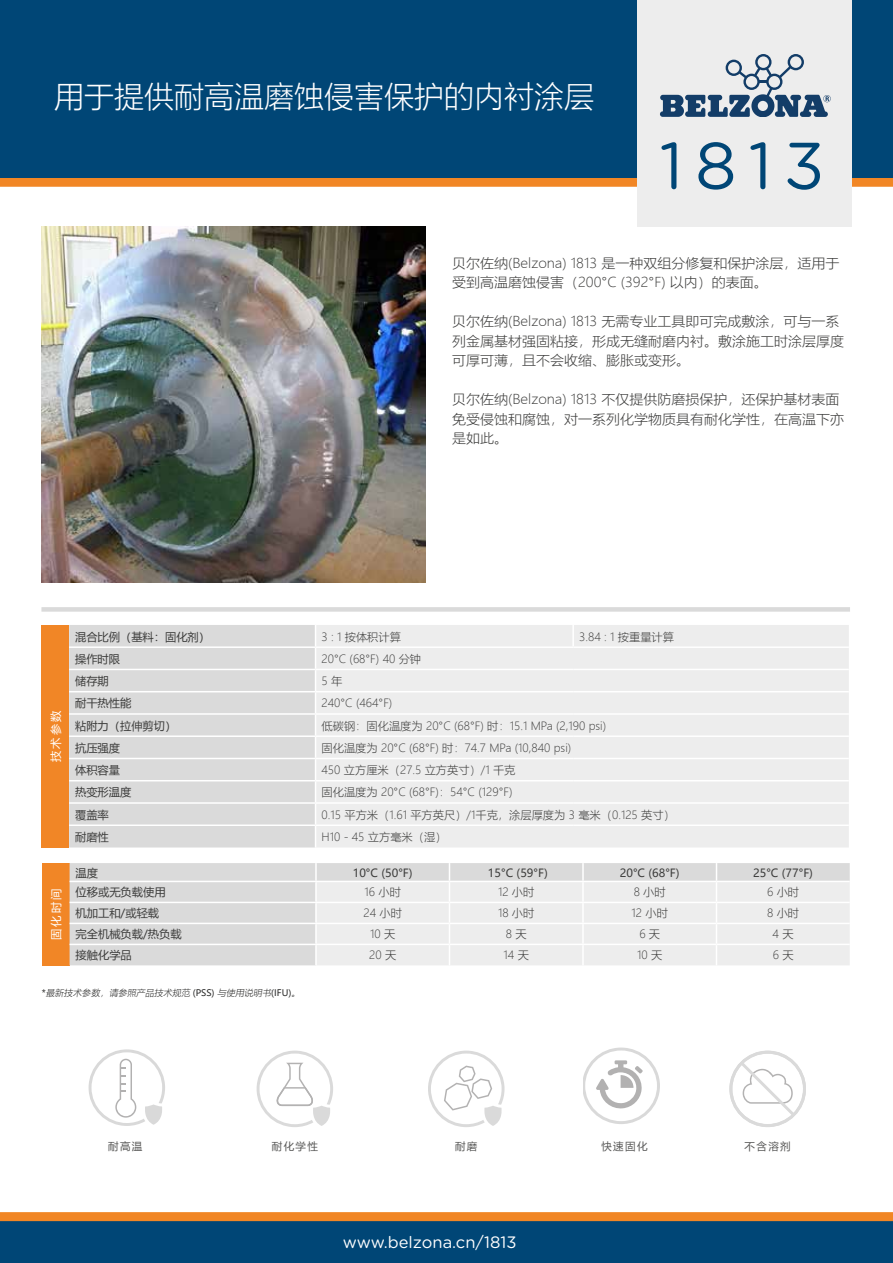
<style>
.page{position:relative;width:893px;height:1263px;background:#fff}
.page>*{position:absolute;margin:0;border:0;box-sizing:border-box;transform-origin:0 0}
.t1{font:66px "Gotham Rounded";color:#004676}
.t2{font:300 30px "Microsoft Ya Hei";color:#fff}
.t3{font:16.5px "Gotham Rounded";color:#fff}
.t4{font:300 13.5px/19.5px "Microsoft Ya Hei";color:#3c3c3b;scale:1.04 1}
.t5{font:300 11.25px "Microsoft Ya Hei";color:#3c3c3b}
.t6{font:11.25px "Microsoft Ya Hei";color:#3c3c3b}
.t7{font:11.25px "Microsoft Ya Hei";letter-spacing:.2em;color:#fff}
.t8{font:10.5px "Microsoft Ya Hei";letter-spacing:.13em;color:#575756}
.t9{font:italic 300 9px "Microsoft Ya Hei";color:#282827}
.s1{font-weight:400;font-style:normal}
</style>
<div class="page">
<div style="left:0;top:178px;width:893px;height:9px;background:#f18625"></div>
<div style="left:0;top:0;width:893px;height:178px;background:#004676"></div>
<div style="left:0;top:1220px;width:893px;height:43px;background:#004676"></div>
<img style="left:41px;top:226px;width:385px;height:357px">
<div style="left:41px;top:607px;width:809px;height:5px;background:#dadada"></div>
<div style="left:638px;top:0;width:214px;height:226px;background:#ededed"></div>
<svg style="left:660px;top:54px;width:170px;height:63px"></svg>
<div style="left:0;top:1212px;width:893px;height:9px;background:#f18625"></div>
<svg style="left:257px;top:1050px;width:76px;height:77px"></svg>
<svg style="left:428px;top:1050px;width:76px;height:77px"></svg>
<svg style="left:729px;top:1050px;width:77px;height:77px"></svg>
<svg style="left:583px;top:1047px;width:77px;height:77px"></svg>
<svg style="left:89px;top:1049px;width:76px;height:77px"></svg>
<div style="left:41px;top:625px;width:28px;height:222px;background:#f18626"></div>
<div style="left:69px;top:625px;width:246px;height:222px;background:#dadada"></div>
<div style="left:316px;top:625px;width:533px;height:222px;background:#ededed"></div>
<hr style="left:572px;top:625px;width:2px;height:21px;background:#fff">
<hr style="left:573px;top:646px;width:276px;height:2px;background:#fff">
<hr style="left:69px;top:646px;width:247px;height:2px;background:#fff">
<hr style="left:316px;top:646px;width:257px;height:2px;background:#fff">
<hr style="left:69px;top:669px;width:247px;height:1px;background:#fff">
<hr style="left:316px;top:669px;width:257px;height:1px;background:#fff">
<hr style="left:573px;top:669px;width:276px;height:1px;background:#fff">
<hr style="left:69px;top:691px;width:247px;height:1px;background:#fff">
<hr style="left:316px;top:691px;width:257px;height:1px;background:#fff">
<hr style="left:573px;top:691px;width:276px;height:1px;background:#fff">
<hr style="left:69px;top:713px;width:247px;height:2px;background:#fff">
<hr style="left:316px;top:713px;width:257px;height:2px;background:#fff">
<hr style="left:573px;top:713px;width:276px;height:2px;background:#fff">
<hr style="left:69px;top:735px;width:247px;height:2px;background:#fff">
<hr style="left:316px;top:735px;width:257px;height:2px;background:#fff">
<hr style="left:573px;top:735px;width:276px;height:2px;background:#fff">
<hr style="left:69px;top:758px;width:247px;height:1px;background:#fff">
<hr style="left:316px;top:758px;width:257px;height:1px;background:#fff">
<hr style="left:573px;top:758px;width:276px;height:1px;background:#fff">
<hr style="left:69px;top:780px;width:247px;height:1px;background:#fff">
<hr style="left:316px;top:780px;width:257px;height:1px;background:#fff">
<hr style="left:573px;top:780px;width:276px;height:1px;background:#fff">
<hr style="left:69px;top:802px;width:247px;height:2px;background:#fff">
<hr style="left:316px;top:802px;width:257px;height:2px;background:#fff">
<hr style="left:573px;top:802px;width:276px;height:2px;background:#fff">
<hr style="left:69px;top:824px;width:247px;height:2px;background:#fff">
<hr style="left:316px;top:824px;width:257px;height:2px;background:#fff">
<hr style="left:573px;top:824px;width:276px;height:2px;background:#fff">
<div style="left:42px;top:863px;width:28px;height:102px;background:#f18626"></div>
<div style="left:70px;top:863px;width:245px;height:102px;background:#dadada"></div>
<hr style="left:70px;top:881px;width:246px;height:1px;background:#fff">
<hr style="left:70px;top:902px;width:246px;height:1px;background:#fff">
<hr style="left:70px;top:923px;width:246px;height:1px;background:#fff">
<hr style="left:70px;top:944px;width:246px;height:1px;background:#fff">
<svg style="left:315px;top:863px;width:535px;height:102px;background:#eaeaea"></svg>
<hr style="left:582px;top:945px;width:2px;height:20px;background:#fff">
<h2 class="t2" style="left:54px;top:76px;width:541px">用于提供耐高温磨蚀侵害保护的内衬涂层</h2>
<h1 class="t1" style="left:659px;top:120px;width:166px">1813</h1>
<p class="t4" style="left:452px;top:253px;width:374px">贝尔佐纳(Belzona) 1813 是一种双组分修复和保护涂层，适用于受到高温磨蚀侵害（200°C (392°F) 以内）的表面。</p>
<p class="t4" style="left:452px;top:311px;width:378px">贝尔佐纳(Belzona) 1813 无需专业工具即可完成敷涂，可与一系列金属基材强固粘接，形成无缝耐磨内衬。敷涂施工时涂层厚度可厚可薄，且不会收缩、膨胀或变形。</p>
<p class="t4" style="left:452px;top:389px;width:378px">贝尔佐纳(Belzona) 1813 不仅提供防磨损保护，还保护基材表面免受侵蚀和腐蚀，对一系列化学物质具有耐化学性，在高温下亦是如此。</p>
<p class="t7" style="left:48px;top:762px;width:53px;rotate:-90deg">技术参数</p>
<p class="t7" style="left:49px;top:940px;width:53px;rotate:-90deg">固化时间</p>
<p class="t6" style="left:75px;top:629px;width:137px">混合比例（基料：固化剂）</p>
<p class="t5" style="left:322px;top:629px;width:81px">3 : 1 按体积计算</p>
<p class="t5" style="left:579px;top:629px;width:96px">3.84 : 1 按重量计算</p>
<p class="t6" style="left:75px;top:651px;width:47px">操作时限</p>
<p class="t5" style="left:322px;top:651px;width:101px">20°C (68°F) 40 分钟</p>
<p class="t6" style="left:75px;top:673px;width:35px">储存期</p>
<p class="t5" style="left:322px;top:673px;width:22px">5 年</p>
<p class="t6" style="left:75px;top:696px;width:58px">耐干热性能</p>
<p class="t5" style="left:322px;top:696px;width:72px">240°C (464°F)</p>
<p class="t6" style="left:75px;top:718px;width:103px">粘附力（拉伸剪切）</p>
<p class="t5" style="left:322px;top:718px;width:286px">低碳钢：固化温度为 20°C (68°F) 时：15.1 MPa (2,190 psi)</p>
<p class="t6" style="left:75px;top:740px;width:47px">抗压强度</p>
<p class="t5" style="left:322px;top:740px;width:251px">固化温度为 20°C (68°F) 时：74.7 MPa (10,840 psi)</p>
<p class="t6" style="left:75px;top:762px;width:47px">体积容量</p>
<p class="t5" style="left:322px;top:762px;width:196px">450 立方厘米（27.5 立方英寸）/1 千克</p>
<p class="t6" style="left:75px;top:785px;width:58px">热变形温度</p>
<p class="t5" style="left:322px;top:785px;width:192px">固化温度为 20°C (68°F)：54°C (129°F)</p>
<p class="t6" style="left:75px;top:807px;width:35px">覆盖率</p>
<p class="t5" style="left:322px;top:807px;width:355px">0.15 平方米（1.61 平方英尺）/1千克，涂层厚度为 3 毫米（0.125 英寸）</p>
<p class="t6" style="left:75px;top:829px;width:35px">耐磨性</p>
<p class="t5" style="left:322px;top:829px;width:127px">H10 - 45 立方毫米（湿）</p>
<p class="t6" style="left:76px;top:865px;width:24px">温度</p>
<p class="t6" style="left:353px;top:865px;width:61px">10°C (50°F)</p>
<p class="t6" style="left:488px;top:865px;width:61px">15°C (59°F)</p>
<p class="t6" style="left:620px;top:865px;width:61px">20°C (68°F)</p>
<p class="t6" style="left:753px;top:865px;width:61px">25°C (77°F)</p>
<p class="t6" style="left:76px;top:885px;width:91px">位移或无负载使用</p>
<p class="t5" style="left:365px;top:885px;width:38px">16 小时</p>
<p class="t5" style="left:498px;top:885px;width:38px">12 小时</p>
<p class="t5" style="left:634px;top:885px;width:34px">8 小时</p>
<p class="t5" style="left:767px;top:885px;width:34px">6 小时</p>
<p class="t6" style="left:76px;top:906px;width:85px">机加工和/或轻载</p>
<p class="t5" style="left:363px;top:906px;width:40px">24 小时</p>
<p class="t5" style="left:498px;top:906px;width:38px">18 小时</p>
<p class="t5" style="left:632px;top:906px;width:38px">12 小时</p>
<p class="t5" style="left:767px;top:906px;width:34px">8 小时</p>
<p class="t6" style="left:76px;top:927px;width:108px">完全机械负载/热负载</p>
<p class="t5" style="left:370px;top:927px;width:27px">10 天</p>
<p class="t5" style="left:506px;top:927px;width:22px">8 天</p>
<p class="t5" style="left:639px;top:927px;width:22px">6 天</p>
<p class="t5" style="left:773px;top:927px;width:23px">4 天</p>
<p class="t6" style="left:76px;top:948px;width:58px">接触化学品</p>
<p class="t5" style="left:369px;top:948px;width:29px">20 天</p>
<p class="t5" style="left:504px;top:948px;width:27px">14 天</p>
<p class="t5" style="left:637px;top:948px;width:27px">10 天</p>
<p class="t5" style="left:773px;top:948px;width:22px">6 天</p>
<p class="t9" style="left:42px;top:987px;width:262px"><span class="s1">*</span> 最新技术参数，请参照产品技术规范 <span class="s1">( P S S )</span> 与使用说明书<span class="s1">( I F U )</span> 。</p>
<p class="t8" style="left:108px;top:1139px;width:36px">耐高温</p>
<p class="t8" style="left:272px;top:1139px;width:48px">耐化学性</p>
<p class="t8" style="left:455px;top:1139px;width:24px">耐磨</p>
<p class="t8" style="left:601px;top:1139px;width:48px">快速固化</p>
<p class="t8" style="left:745px;top:1139px;width:48px">不含溶剂</p>
<h3 class="t3" style="left:343px;top:1231px;width:175px">www.belzona.cn/1813</h3>
</div>
